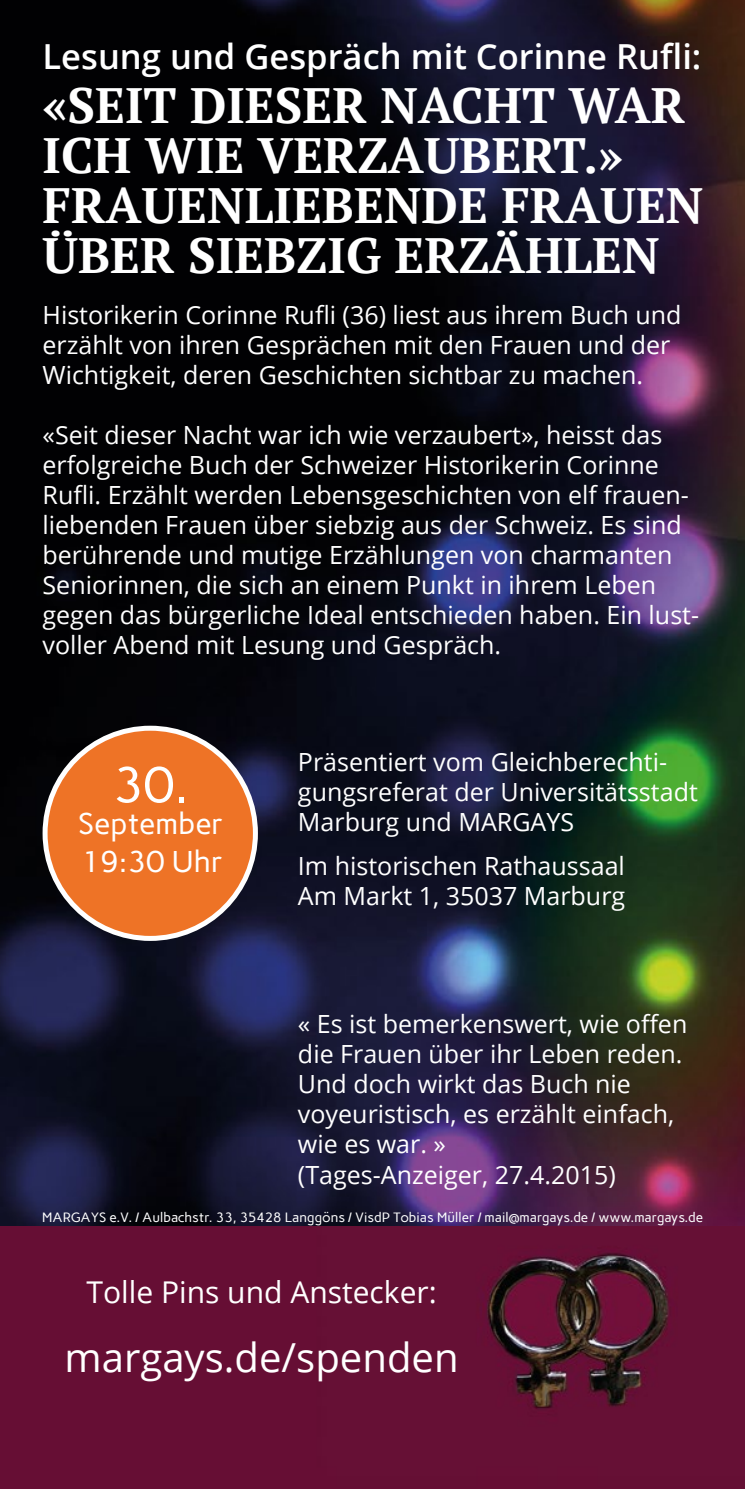
<style>
.page{position:relative;width:745px;height:1489px;background:#fff}
.page>*{position:absolute;margin:0;border:0;box-sizing:border-box;transform-origin:0 0}
.t1{font:50px "Carme";color:#fff}
.t2{font:700 49.5px/50px "PT Serif";color:#fff}
.t3{font:40px "Open Sans";color:#fff}
.t4{font:600 34.5px "Open Sans";color:#fff}
.t5{font:30px "Open Sans";color:#fff}
.t6{font:30px "Carme";color:#fff}
.t7{font:25px/30px "Open Sans";color:#fff}
.t8{font:13.5px "Carme";color:#fff}
</style>
<div class="page">
<img style="left:0;top:0;width:744px;height:1226px">
<img style="left:0;top:1226px;width:744px;height:262px">
<div style="left:45px;top:728px;width:210px;height:210px;background:#ee7326;border-radius:50%"></div>
<div style="left:43px;top:725px;width:215px;height:215px;border:5px solid #fff;border-radius:50%"></div>
<p class="t4" style="left:43px;top:33px;width:660px">Lesung und Gespräch mit Corinne Rufli:</p>
<p class="t2" style="left:43px;top:79px;width:644px">«SEIT DIESER NACHT WAR<br>ICH WIE VERZAUBERT.»</p>
<p class="t2" style="left:43px;top:179px;width:662px">FRAUENLIEBENDE FRAUEN<br>ÜBER SIEBZIG ERZÄHLEN</p>
<p class="t7" style="left:43px;top:299px;width:640px">Historikerin Corinne Rufli (36) liest aus ihrem Buch und erzählt von ihren Gesprächen mit den Frauen und der<br>Wichtigkeit, deren Geschichten sichtbar zu machen.</p>
<p class="t7" style="left:43px;top:419px;width:657px">«Seit dieser Nacht war ich wie verzaubert», heisst das erfolgreiche Buch der Schweizer Historikerin Corinne Rufli. Erzählt werden Lebensgeschichten von elf frauen&shy;liebenden Frauen über siebzig aus der Schweiz. Es sind berührende und mutige Erzählungen von charmanten Seniorinnen, die sich an einem Punkt in ihrem Leben gegen das bürgerliche Ideal entschieden haben. Ein lust&shy;voller Abend mit Lesung und Gespräch.</p>
<p class="t1" style="left:112px;top:754px;width:78px">30.</p>
<p class="t6" style="left:78px;top:805px;width:147px">September</p>
<p class="t6" style="left:81px;top:843px;width:143px">19:30 Uhr</p>
<p class="t7" style="left:298px;top:746px;width:401px">Präsentiert vom Gleichberechti&shy;gungsreferat der Universitätsstadt<br>Marburg und MARGAYS</p>
<p class="t7" style="left:298px;top:850px;width:328px">Im historischen Rathaussaal<br>Am Markt 1, 35037 Marburg</p>
<p class="t7" style="left:298px;top:1008px;width:390px">« Es ist bemerkenswert, wie offen die Frauen über ihr Leben reden.<br>Und doch wirkt das Buch nie voyeuristisch, es erzählt einfach, wie es war. »<br>(Tages-Anzeiger, 27.4.2015)</p>
<p class="t8" style="left:42px;top:1208px;width:662px">MARGAYS e.V. / Aulbachstr. 33, 35428 Langgöns / VisdP Tobias Müller / mail@margays.de / www.margays.de</p>
<p class="t5" style="left:86px;top:1271px;width:351px">Tolle Pins und Anstecker:</p>
<p class="t3" style="left:64px;top:1329px;width:395px">margays.de/spenden</p>
</div>
